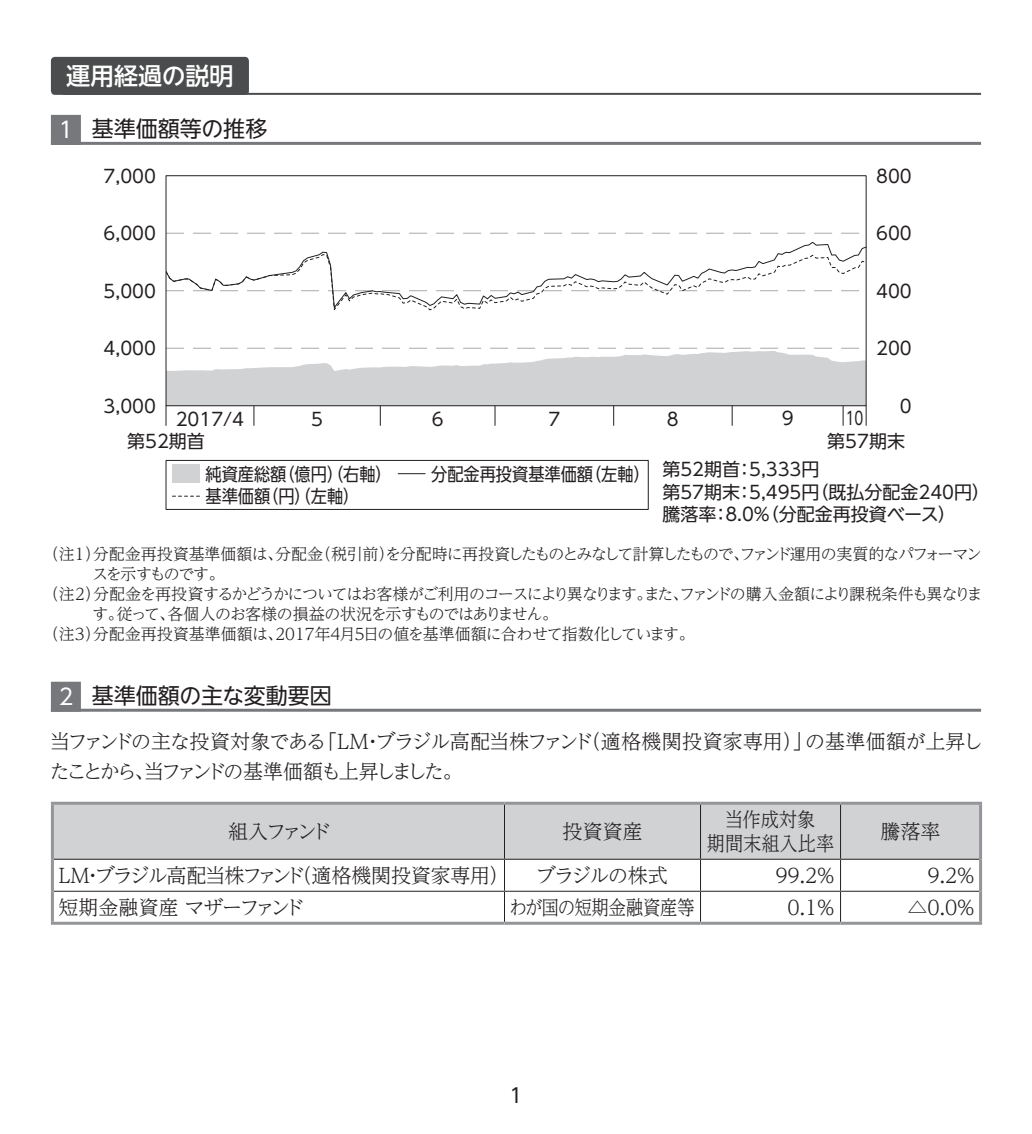
<style>
.page{position:relative;width:1032px;height:1134px;background:#fff}
.page>*{position:absolute;margin:0;border:0;box-sizing:border-box;transform-origin:0 0}
.t1{font:500 24px "UD Shin Go NT Pro";color:#fff}
.t2{font:22px "UD Shin Go NT Pro";color:#231f20}
.t3{font:22px "UD Shin Go NT Pro";color:#fff}
.t4{font:300 20px "UD Reimin Pro";letter-spacing:-.025em;color:#231f20}
.t5{font:300 20px/30px "UD Reimin Pro";letter-spacing:-.115em;color:#231f20}
.t6{font:300 20px "UD Reimin Pro";letter-spacing:-.07em;color:#231f20}
.t7{font:300 20px "UD Reimin Pro";letter-spacing:-.1em;color:#231f20}
.t8{font:300 20px "UD Reimin Pro";letter-spacing:.015em;color:#231f20}
.t9{font:300 20px "UD Reimin Pro";letter-spacing:-.005em;color:#231f20}
.t10{font:300 20px "UD Reimin Pro";letter-spacing:-.025em;color:#231f20;scale:.88 1}
.t11{font:300 20px "UD Reimin Pro";letter-spacing:.005em;color:#231f20}
.t12{font:300 20px "UD Reimin Pro";color:#231f20;scale:.91 1}
.t13{font:300 20px "UD Reimin Pro";letter-spacing:-.065em;color:#231f20}
.t14{font:300 20px "UD Reimin Pro";letter-spacing:-.025em;color:#231f20;scale:.91 1}
.t15{font:20px "UD Shin Go NT Pro";color:#231f20}
.t16{font:18px/22.6px "UD Shin Go NT Pro";color:#231f20}
.t17{font:18px "UD Shin Go NT Pro";color:#231f20;scale:.9 1}
.t18{font:18px "UD Shin Go NT Pro";color:#231f20;scale:.75 1}
.t19{font:300 16px "UD Reimin Pro";letter-spacing:-.06em;color:#231f20}
.t20{font:300 16px/20px "UD Reimin Pro";letter-spacing:-.085em;color:#231f20}
.t21{font:300 16px "UD Reimin Pro";color:#231f20}
</style>
<div class="page">
<hr style="left:63px;top:93px;width:918px;height:2px;background:#4b4c4d">
<hr style="left:51px;top:142px;width:930px;height:3px;background:#76787b">
<div style="left:51px;top:115px;width:30px;height:30px;background:#76787b"></div>
<hr style="left:51px;top:709px;width:930px;height:3px;background:#76787b">
<div style="left:51px;top:682px;width:30px;height:30px;background:#76787b"></div>
<div style="left:51px;top:57px;width:198px;height:38px;background:#4b4c4d;border-radius:4px"></div>
<svg style="left:167px;top:233px;width:692px;height:1px"></svg>
<svg style="left:167px;top:242px;width:697px;height:68px"></svg>
<svg style="left:165px;top:348px;width:701px;height:78px"></svg>
<div style="left:165px;top:460px;width:484px;height:50px;border:1px solid #231f20"></div>
<svg style="left:398px;top:473px;width:27px;height:1px"></svg>
<svg style="left:172px;top:496px;width:27px;height:1px"></svg>
<div style="left:172px;top:465px;width:27px;height:18px;background:#d1d2d4"></div>
<div style="left:54px;top:805px;width:925px;height:54px;background:#d1d2d4"></div>
<hr style="left:51px;top:802px;width:453px;height:3px;background:#939598">
<hr style="left:51px;top:805px;width:3px;height:54px;background:#939598">
<hr style="left:504px;top:802px;width:196px;height:3px;background:#939598">
<hr style="left:700px;top:802px;width:140px;height:3px;background:#939598">
<hr style="left:840px;top:802px;width:142px;height:3px;background:#939598">
<hr style="left:979px;top:805px;width:3px;height:54px;background:#939598">
<hr style="left:51px;top:859px;width:3px;height:32px;background:#939598">
<hr style="left:979px;top:859px;width:3px;height:32px;background:#939598">
<hr style="left:51px;top:891px;width:3px;height:31px;background:#939598">
<hr style="left:979px;top:891px;width:3px;height:31px;background:#939598">
<hr style="left:51px;top:922px;width:453px;height:3px;background:#939598">
<hr style="left:504px;top:922px;width:196px;height:3px;background:#939598">
<hr style="left:700px;top:922px;width:140px;height:3px;background:#939598">
<hr style="left:840px;top:922px;width:142px;height:3px;background:#939598">
<hr style="left:504px;top:805px;width:1px;height:54px;background:#231f20">
<hr style="left:700px;top:805px;width:1px;height:54px;background:#231f20">
<hr style="left:840px;top:805px;width:1px;height:54px;background:#231f20">
<hr style="left:54px;top:859px;width:450px;height:1px;background:#231f20">
<hr style="left:504px;top:859px;width:196px;height:1px;background:#231f20">
<hr style="left:504px;top:860px;width:1px;height:31px;background:#231f20">
<hr style="left:700px;top:859px;width:140px;height:1px;background:#231f20">
<hr style="left:700px;top:860px;width:1px;height:31px;background:#231f20">
<hr style="left:840px;top:859px;width:139px;height:1px;background:#231f20">
<hr style="left:840px;top:860px;width:1px;height:31px;background:#231f20">
<hr style="left:54px;top:891px;width:450px;height:1px;background:#231f20">
<hr style="left:504px;top:891px;width:196px;height:1px;background:#231f20">
<hr style="left:504px;top:892px;width:1px;height:30px;background:#231f20">
<hr style="left:700px;top:891px;width:140px;height:1px;background:#231f20">
<hr style="left:700px;top:892px;width:1px;height:30px;background:#231f20">
<hr style="left:840px;top:891px;width:139px;height:1px;background:#231f20">
<hr style="left:840px;top:892px;width:1px;height:30px;background:#231f20">
<h1 class="t1" style="left:66px;top:56px;width:169px">運用経過の説明</h1>
<h2 class="t2" style="left:92px;top:111px;width:177px">基準価額等の推移</h2>
<h2 class="t3" style="left:59px;top:112px;width:16px">1</h2>
<p class="t16" style="left:104px;top:164px;width:54px">7,000</p>
<p class="t16" style="left:876px;top:164px;width:37px">800</p>
<p class="t16" style="left:104px;top:222px;width:54px">6,000</p>
<p class="t16" style="left:876px;top:222px;width:37px">600</p>
<p class="t16" style="left:104px;top:279px;width:54px">5,000</p>
<p class="t16" style="left:876px;top:279px;width:37px">400</p>
<p class="t16" style="left:104px;top:337px;width:54px">4,000</p>
<p class="t16" style="left:876px;top:337px;width:37px">200</p>
<p class="t16" style="left:104px;top:394px;width:54px">3,000</p>
<p class="t16" style="left:176px;top:408px;width:70px">2017/4</p>
<p class="t16" style="left:311px;top:408px;width:13px">5</p>
<p class="t16" style="left:432px;top:408px;width:13px">6</p>
<p class="t16" style="left:548px;top:408px;width:13px">7</p>
<p class="t16" style="left:667px;top:408px;width:13px">8</p>
<p class="t16" style="left:782px;top:406px;width:13px">9</p>
<p class="t18" style="left:846px;top:404px;width:25px">10</p>
<p class="t16" style="left:900px;top:394px;width:13px">0</p>
<p class="t16" style="left:127px;top:429px;width:79px">第52期首</p>
<p class="t16" style="left:827px;top:429px;width:79px">第57期末</p>
<p class="t17" style="left:278px;top:459px;width:127px">（億円）（右軸(</p>
<p class="t17" style="left:205px;top:459px;width:92px">純資産総額</p>
<p class="t17" style="left:262px;top:482px;width:109px">（円）（左軸(</p>
<p class="t17" style="left:205px;top:482px;width:74px">基準価額</p>
<p class="t17" style="left:585px;top:459px;width:74px">（左軸(</p>
<p class="t17" style="left:431px;top:459px;width:182px">分配金再投資基準価額</p>
<p class="t16" style="left:735px;top:458px;width:256px;text-indent:-73px">第52期首<br>：5,495 （円既払分配金240円(</p>
<p class="t16" style="left:735px;top:458px;width:85px">：5,333円</p>
<p class="t16" style="left:662px;top:480px;width:79px">第57期末</p>
<p class="t16" style="left:761px;top:503px;width:197px">（分配金再投資ベース(</p>
<p class="t16" style="left:662px;top:503px;width:55px">騰落率</p>
<p class="t16" style="left:712px;top:503px;width:59px">：8.0%</p>
<p class="t20" style="left:92px;top:543px;width:892px;text-indent:-49px">（注1）<br>スを示すものです。<br>分配金を再投資するかどうかについてはお客様がご利用のコースにより異なりますまたファンドの購入金額により課税条件も異なりま</p>
<p class="t19" style="left:315px;top:541px;width:668px">（税引前を分配時に再投資したものとみなして計算したものでファンド運用の実質的なパフォーマン</p>
<p class="t19" style="left:378px;top:541px;width:17px">）</p>
<p class="t21" style="left:93px;top:541px;width:192px">分配金再投資基準価額は、</p>
<p class="t19" style="left:275px;top:541px;width:49px">分配金</p>
<p class="t19" style="left:733px;top:541px;width:17px">、</p>
<p class="t19" style="left:43px;top:581px;width:59px">（注2）</p>
<p class="t19" style="left:636px;top:581px;width:17px">。</p>
<p class="t19" style="left:673px;top:581px;width:17px">、</p>
<p class="t19" style="left:167px;top:601px;width:392px">各個人のお客様の損益の状況を示すものではありません。</p>
<p class="t19" style="left:117px;top:601px;width:60px">従って、</p>
<p class="t19" style="left:92px;top:601px;width:33px">す。</p>
<p class="t19" style="left:43px;top:621px;width:59px">（注3）</p>
<p class="t19" style="left:275px;top:621px;width:421px">2017年月4 5日の値を基準価額に合わせて指数化しています。</p>
<p class="t21" style="left:93px;top:621px;width:192px">分配金再投資基準価額は、</p>
<h2 class="t3" style="left:59px;top:679px;width:16px">2</h2>
<h2 class="t2" style="left:92px;top:678px;width:241px">基準価額の主な変動要因</h2>
<p class="t6" style="left:317px;top:725px;width:277px">「LM ブラジル高配当株ファンド</p>
<p class="t8" style="left:581px;top:725px;width:233px">（適格機関投資家専用）」</p>
<p class="t5" style="left:50px;top:726px;width:415px">当ファンドの主な投資対象である<br>たことから当ファンドの基準価額も上昇しました。</p>
<p class="t11" style="left:805px;top:725px;width:179px">の基準価額が上昇し</p>
<p class="t4" style="left:363px;top:725px;width:21px">・</p>
<p class="t4" style="left:135px;top:755px;width:21px">、</p>
<p class="t14" style="left:725px;top:803px;width:101px">当作成対象</p>
<p class="t4" style="left:562px;top:815px;width:81px">投資資産</p>
<p class="t4" style="left:228px;top:815px;width:104px">組入ファンド</p>
<p class="t4" style="left:880px;top:815px;width:61px">騰落率</p>
<p class="t12" style="left:707px;top:827px;width:142px">期間末組入比率</p>
<p class="t7" style="left:58px;top:859px;width:248px">LM ブラジル高配当株ファンド</p>
<p class="t9" style="left:292px;top:859px;width:219px">（適格機関投資家専用）</p>
<p class="t4" style="left:83px;top:859px;width:21px">・</p>
<p class="t13" style="left:536px;top:859px;width:134px">ブラジルの株式</p>
<p class="t4" style="left:775px;top:859px;width:62px">99.2％</p>
<p class="t4" style="left:927px;top:859px;width:50px">9.2％</p>
<p class="t4" style="left:58px;top:891px;width:247px">短期金融資産マザーファンド</p>
<p class="t10" style="left:510px;top:891px;width:212px">わが国の短期金融資産等</p>
<p class="t4" style="left:787px;top:891px;width:50px">0.1％</p>
<p class="t4" style="left:907px;top:891px;width:70px">△0.0％</p>
<p class="t15" style="left:509px;top:1079px;width:15px">1</p>
</div>
